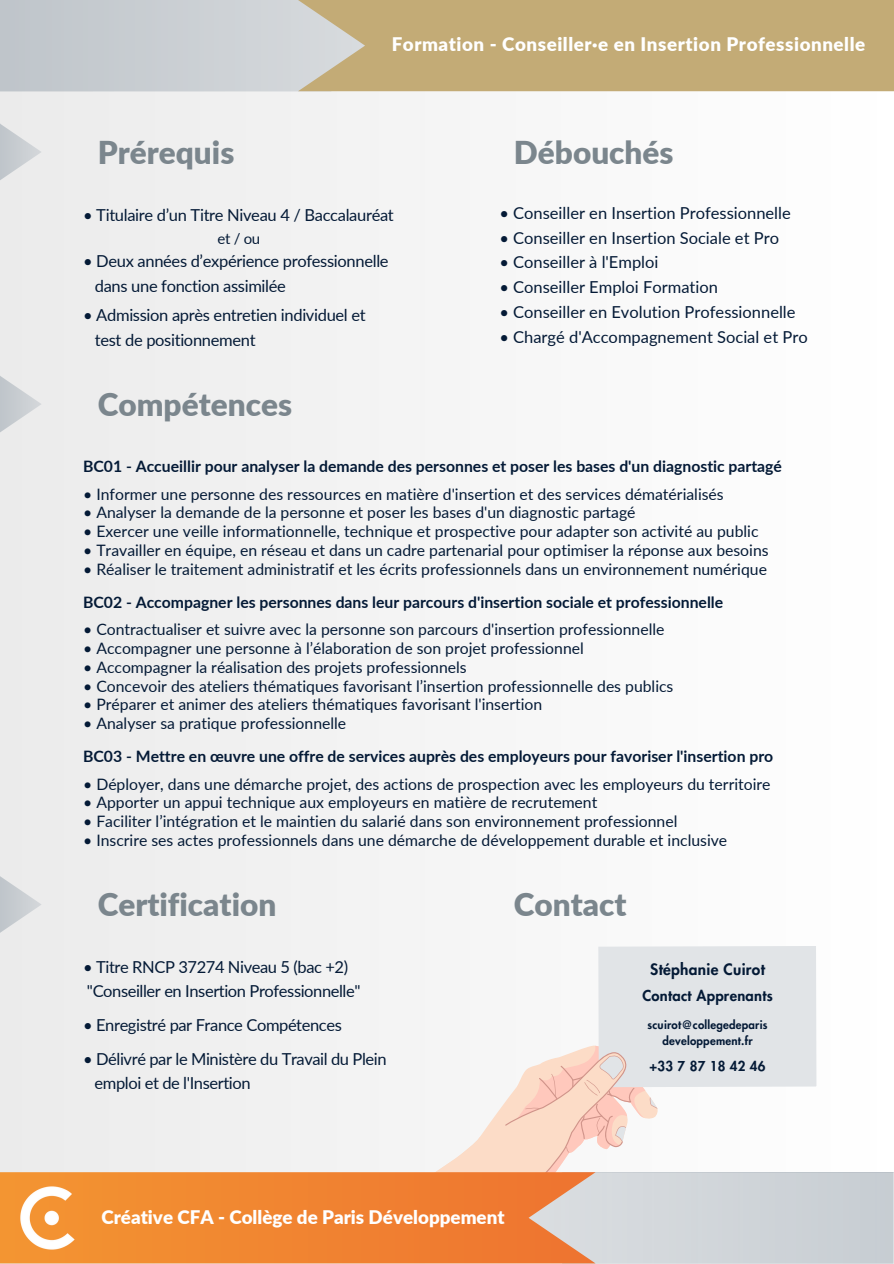
<style>
.page{position:relative;width:894px;height:1264px;background:#fff}
.page>*{position:absolute;margin:0;border:0;box-sizing:border-box;transform-origin:0 0}
.t1{font:900 31.5px "Lato";color:#7b868d}
.t2{font:900 18.75px "Lato";letter-spacing:.03em;color:#fff}
.t3{font:900 18.75px "Lato";color:#fff}
.t4{font:16.5px/24.5px "Lato";letter-spacing:-.02em;color:#041a36}
.t5{font:16.5px "Lato";color:#041a36}
.t6{font:15.75px "Lato";color:#041a36}
.t7{font:700 15.75px "Lato";color:#041a36}
.t8{font:800 15.45px "Futura LT Pro";letter-spacing:.02em;color:#041a36}
.t9{font:15px "Lato";color:#041a36}
.t10{font:800 14.7px "Futura LT Pro";letter-spacing:.02em;color:#041a36}
.t11{font:800 13.35px "Futura LT Pro";letter-spacing:.02em;color:#041a36}
.t12{font:800 11.55px "Futura LT Pro";letter-spacing:.02em;color:#041a36}
</style>
<div class="page">
<div style="left:0;top:0;width:893px;height:1263px;background:#f4f4f4"></div>
<svg style="left:0;top:0;width:298px;height:91px;background:#c8cdd1"></svg>
<div style="left:298px;top:0;width:595px;height:91px;background:#c3ab76"></div>
<svg style="left:461px;top:946px;width:432px;height:317px"></svg>
<svg style="left:0;top:1172px;width:595px;height:91px;background:#ee883c"></svg>
<img style="left:7px;top:1172px;width:82px;height:91px">
<svg style="left:0;top:376px;width:42px;height:56px"></svg>
<svg style="left:0;top:124px;width:42px;height:56px"></svg>
<svg style="left:0;top:876px;width:42px;height:56px"></svg>
<h4 class="t2" style="left:391px;top:33px;width:475px">Formation - Conseiller·e en Insertion Professionnelle</h4>
<h4 class="t1" style="left:98px;top:133px;width:138px">Prérequis</h4>
<h3 class="t4" style="left:83px;top:202px;width:312px">• Titulaire d’un Titre Niveau 4 / Baccalauréat</h3>
<h3 class="t9" style="left:217px;top:229px;width:44px">et / ou</h3>
<h3 class="t4" style="left:95px;top:249px;width:295px;text-indent:-12px">• Deux années d’expérience professionnelle dans une fonction assimilée</h3>
<h4 class="t4" style="left:95px;top:302px;width:272px;text-indent:-12px">• Admission après entretien individuel et test de positionnement</h4>
<h3 class="t1" style="left:98px;top:385px;width:196px">Compétences</h3>
<h1 class="t1" style="left:513px;top:133px;width:161px">Débouchés</h1>
<h1 class="t5" style="left:499px;top:203px;width:293px">• Conseiller en Insertion Professionnelle</h1>
<h1 class="t5" style="left:499px;top:227px;width:281px">• Conseiller en Insertion Sociale et Pro</h1>
<h1 class="t5" style="left:499px;top:252px;width:161px">• Conseiller à l'Emploi</h1>
<h1 class="t5" style="left:499px;top:277px;width:220px">• Conseiller Emploi Formation</h1>
<h1 class="t5" style="left:499px;top:302px;width:298px">• Conseiller en Evolution Professionnelle</h1>
<h1 class="t5" style="left:499px;top:326px;width:310px">• Chargé d'Accompagnement Social et Pro</h1>
<h2 class="t7" style="left:83px;top:456px;width:700px">BC01 - Accueillir pour analyser la demande des personnes et poser les bases d'un diagnostic partagé</h2>
<h1 class="t6" style="left:83px;top:484px;width:642px">• Informer une personne des ressources en matière d'insertion et des services dématérialisés</h1>
<h1 class="t6" style="left:83px;top:503px;width:553px">• Analyser la demande de la personne et poser les bases d'un diagnostic partagé</h1>
<h1 class="t6" style="left:83px;top:521px;width:676px">• Exercer une veille informationnelle, technique et prospective pour adapter son activité au public</h1>
<h1 class="t6" style="left:83px;top:540px;width:686px">• Travailler en équipe, en réseau et dans un cadre partenarial pour optimiser la réponse aux besoins</h1>
<h1 class="t6" style="left:83px;top:559px;width:685px">• Réaliser le traitement administratif et les écrits professionnels dans un environnement numérique</h1>
<h1 class="t7" style="left:83px;top:592px;width:641px">BC02 - Accompagner les personnes dans leur parcours d'insertion sociale et professionnelle</h1>
<h4 class="t6" style="left:83px;top:619px;width:582px">• Contractualiser et suivre avec la personne son parcours d'insertion professionnelle</h4>
<h4 class="t6" style="left:83px;top:638px;width:502px">• Accompagner une personne à l’élaboration de son projet professionnel</h4>
<h4 class="t6" style="left:83px;top:657px;width:385px">• Accompagner la réalisation des projets professionnels</h4>
<h4 class="t6" style="left:83px;top:676px;width:591px">• Concevoir des ateliers thématiques favorisant l’insertion professionnelle des publics</h4>
<h4 class="t6" style="left:83px;top:694px;width:460px">• Préparer et animer des ateliers thématiques favorisant l'insertion</h4>
<h4 class="t6" style="left:83px;top:713px;width:264px">• Analyser sa pratique professionnelle</h4>
<h4 class="t7" style="left:83px;top:746px;width:691px">BC03 - Mettre en œuvre une offre de services auprès des employeurs pour favoriser l'insertion pro</h4>
<h4 class="t6" style="left:83px;top:774px;width:688px">• Déployer, dans une démarche projet, des actions de prospection avec les employeurs du territoire</h4>
<h4 class="t6" style="left:83px;top:793px;width:515px">• Apporter un appui technique aux employeurs en matière de recrutement</h4>
<h4 class="t6" style="left:83px;top:811px;width:595px">• Faciliter l’intégration et le maintien du salarié dans son environnement professionnel</h4>
<h4 class="t6" style="left:83px;top:830px;width:645px">• Inscrire ses actes professionnels dans une démarche de développement durable et inclusive</h4>
<h3 class="t1" style="left:98px;top:885px;width:180px">Certification</h3>
<h5 class="t4" style="left:83px;top:954px;width:279px">• Titre RNCP 37274 Niveau 5 (bac +2) "Conseiller en Insertion Professionnelle"</h5>
<p class="t4" style="left:83px;top:1012px;width:260px">• Enregistré par France Compétences</p>
<p class="t4" style="left:95px;top:1045px;width:293px;text-indent:-11px">• Délivré par le Ministère du Travail du Plein emploi et de l'Insertion</p>
<h5 class="t1" style="left:513px;top:885px;width:114px">Contact</h5>
<h1 class="t8" style="left:650px;top:962px;width:116px">Stéphanie Cuirot</h1>
<h4 class="t10" style="left:642px;top:989px;width:132px">Contact Apprenants</h4>
<h4 class="t12" style="left:647px;top:1019px;width:121px">scuirot@collegedeparis</h4>
<h4 class="t12" style="left:662px;top:1035px;width:92px">developpement.fr</h4>
<p class="t11" style="left:649px;top:1059px;width:118px">+33 7 87 18 42 46</p>
<h3 class="t3" style="left:101px;top:1205px;width:404px">Créative CFA - Collège de Paris Développement</h3>
</div>
